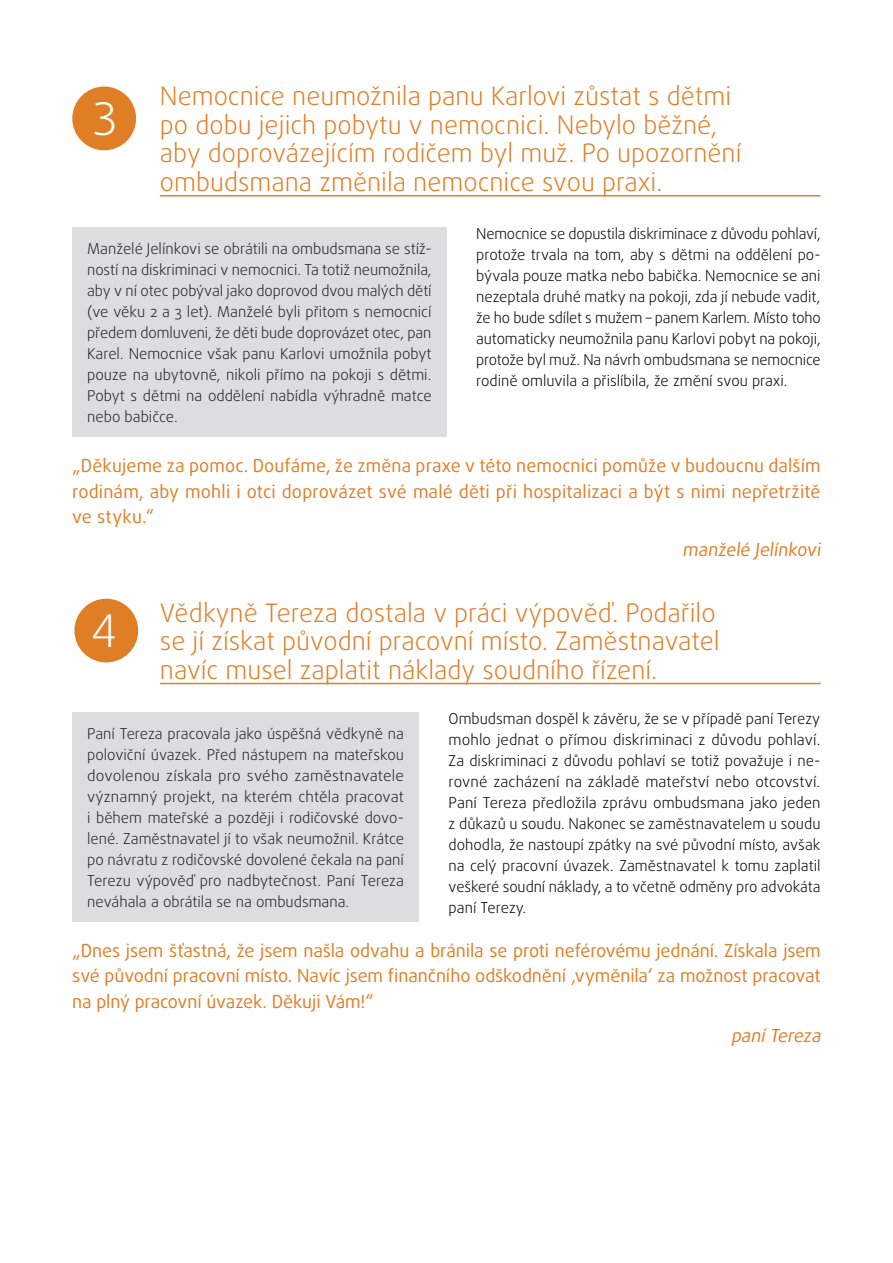
<style>
.page{position:relative;width:893px;height:1263px;background:#fff}
.page>*{position:absolute;margin:0;border:0;box-sizing:border-box;transform-origin:0 0}
.chleba_CZ{font:300 45px "Daxline Pro";color:#fff}
.X__Nadpis_3{font:300 25.5px/28.5px "Daxline Pro";color:#e07e26}
.Nadpis_4{font:18px/25.5px "Daxline Pro";letter-spacing:-.005em;color:#e07e26;text-align:justify}
.Nadpis_4-2{font:italic 18px "Daxline Pro";color:#e07e26}
.chleba_CZ-2{font:300 15px/21px "Daxline Pro";letter-spacing:-.005em;color:#000;text-align:justify}
.chleba_CZ_odrazky_ZE{font:300 15px/21px "Daxline Pro";color:#231f20;text-align:justify}
</style>
<div class="page">
<hr style="left:160px;top:195px;width:660px;height:1px;background:#e07e26">
<div style="left:72px;top:228px;width:374px;height:209px;background:#dcdddf"></div>
<div style="left:72px;top:87px;width:64px;height:63px;background:#e07e26;border-radius:50%"></div>
<div style="left:72px;top:712px;width:347px;height:210px;background:#dcdddf"></div>
<div style="left:74px;top:599px;width:64px;height:63px;background:#e07e26;border-radius:50%"></div>
<hr style="left:160px;top:683px;width:661px;height:1px;background:#e07e26">
<p class="chleba_CZ" style="left:93px;top:89px;width:25px">3</p>
<p class="X__Nadpis_3" style="left:160px;top:82px;width:583px">Nemocnice neumožnila panu Karlovi zůstat s dětmi po dobu jejich pobytu v nemocnici. Nebylo běžné, aby doprovázejícím rodičem byl muž. Po upozornění ombudsmana změnila nemocnice svou praxi.</p>
<p class="chleba_CZ_odrazky_ZE" style="left:87px;top:238px;width:346px">Manželé Jelínkovi se obrátili na ombudsmana se stíž&shy;ností na diskriminaci v nemocnici. Ta totiž neumožnila, aby v ní otec pobýval jako doprovod dvou malých dětí (ve věku 2 a 3 let). Manželé byli přitom s nemocnicí předem domluveni, že děti bude doprovázet otec, pan Karel. Nemocnice však panu Karlovi umožnila pobyt pouze na ubytovně, nikoli přímo na pokoji s dětmi.<br>Pobyt s dětmi na oddělení nabídla výhradně matce nebo babičce.</p>
<p class="chleba_CZ-2" style="left:476px;top:224px;width:346px">Nemocnice se dopustila diskriminace z důvodu pohlaví, protože trvala na tom, aby s dětmi na oddělení po&shy;bývala pouze matka nebo babička. Nemocnice se ani nezeptala druhé matky na pokoji, zda jí nebude vadit, že ho bude sdílet s mužem – panem Karlem. Místo toho automaticky neumožnila panu Karlovi pobyt na pokoji, protože byl muž. Na návrh ombudsmana se nemocnice rodině omluvila a přislíbila, že změní svou praxi.</p>
<p class="Nadpis_4" style="left:72px;top:453px;width:750px">„Děkujeme za pomoc. Doufáme, že změna praxe v této nemocnici pomůže v budoucnu dalším rodinám, aby mohli i otci doprovázet své malé děti při hospitalizaci a být s nimi nepřetržitě ve styku.“</p>
<p class="Nadpis_4" style="left:683px;top:537px;width:143px">manželé Jelínkovi</p>
<p class="chleba_CZ" style="left:91px;top:601px;width:27px">4</p>
<p class="X__Nadpis_3" style="left:160px;top:598px;width:561px">Vědkyně Tereza dostala v práci výpověď. Podařilo se jí získat původní pracovní místo. Zaměstnavatel navíc musel zaplatit náklady soudního řízení.</p>
<p class="chleba_CZ_odrazky_ZE" style="left:87px;top:723px;width:318px">Paní Tereza pracovala jako úspěšná vědkyně na poloviční úvazek. Před nástupem na mateřskou dovolenou získala pro svého zaměstnavatele významný projekt, na kterém chtěla pracovat i během mateřské a později i rodičovské dovo&shy;lené. Zaměstnavatel jí to však neumožnil. Krátce po návratu z rodičovské dovolené čekala na paní Terezu výpověď pro nadbytečnost. Paní Tereza neváhala a obrátila se na ombudsmana.</p>
<p class="chleba_CZ-2" style="left:449px;top:708px;width:374px">Ombudsman dospěl k závěru, že se v případě paní Terezy mohlo jednat o přímou diskriminaci z důvodu pohlaví.<br>Za diskriminaci z důvodu pohlaví se totiž považuje i ne&shy;rovné zacházení na základě mateřství nebo otcovství.<br>Paní Tereza předložila zprávu ombudsmana jako jeden z důkazů u soudu. Nakonec se zaměstnavatelem u soudu dohodla, že nastoupí zpátky na své původní místo, avšak na celý pracovní úvazek. Zaměstnavatel k tomu zaplatil veškeré soudní náklady, a to včetně odměny pro advokáta paní Terezy.</p>
<p class="Nadpis_4" style="left:72px;top:938px;width:750px">„Dnes jsem šťastná, že jsem našla odvahu a bránila se proti neférovému jednání. Získala jsem své původní pracovní místo. Navíc jsem finančního odškodnění ‚vyměnila‘ za možnost pracovat na plný pracovní úvazek. Děkuji Vám!“</p>
<p class="Nadpis_4-2" style="left:731px;top:1023px;width:95px">paníTereza</p>
</div>
